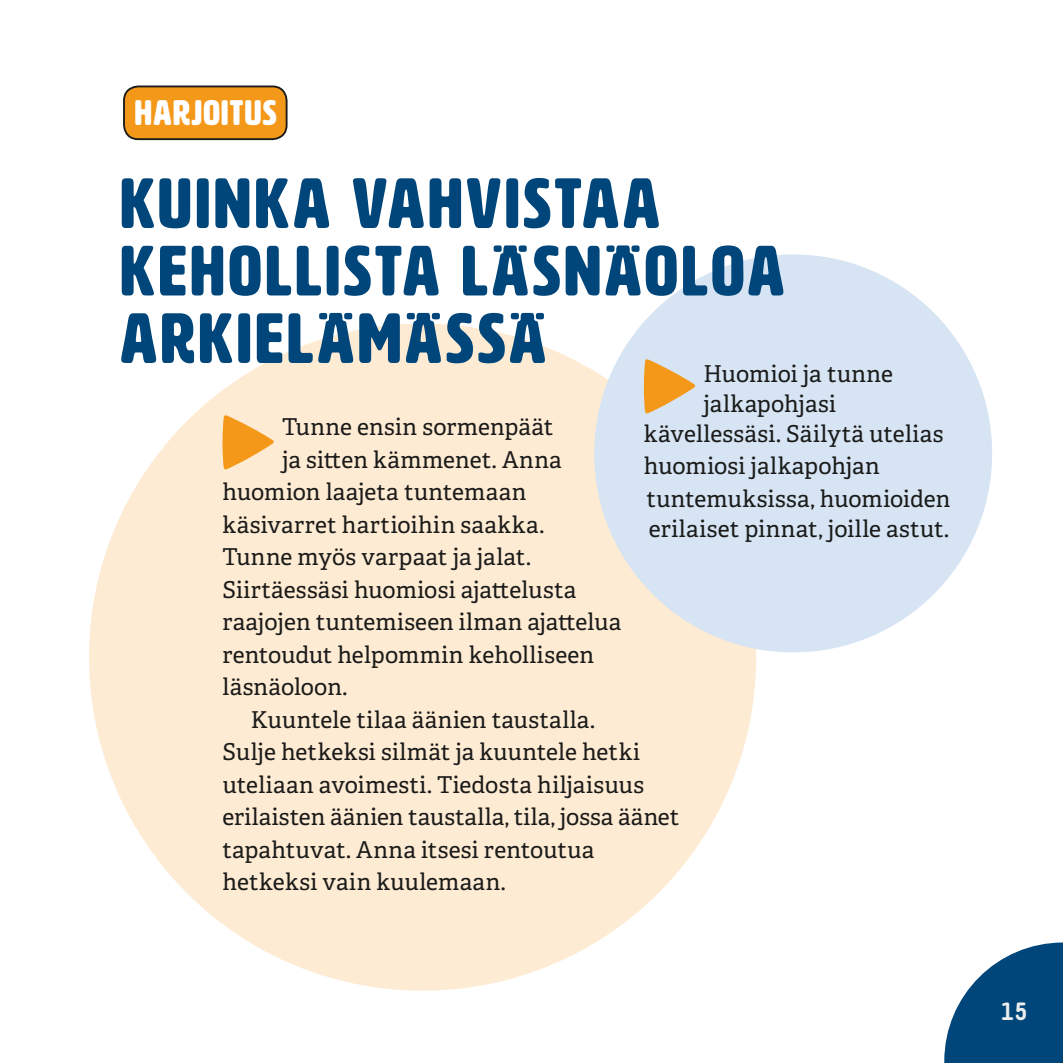
<style>
.page{position:relative;width:1063px;height:1063px;background:#fff}
.page>*{position:absolute;margin:0;border:0;box-sizing:border-box;transform-origin:0 0}
.t1{font:70px/67.5px "HWT Artz";letter-spacing:.055em;color:#00467a}
.t2{font:35px "HWT Artz";letter-spacing:.04em;color:#fff}
.t3{font:700 25px "Decima Round A";color:#ededed}
.t4{font:23.25px/32.5px "Adelle PE";letter-spacing:.005em;color:#1b1b1a}
</style>
<div class="page">
<svg style="left:944px;top:943px;width:119px;height:120px"></svg>
<div style="left:89px;top:324px;width:667px;height:667px;background:#feebd3;border-radius:50%"></div>
<svg style="left:223px;top:415px;width:51px;height:55px"></svg>
<div style="left:594px;top:254px;width:398px;height:398px;background:#d6e4f3;border-radius:50%"></div>
<svg style="left:644px;top:359px;width:52px;height:55px"></svg>
<div style="left:124px;top:86px;width:163px;height:53px;background:#f4981a;border-radius:14px"></div>
<div style="left:123px;top:86px;width:165px;height:54px;border:2px solid #1b1b1a;border-radius:14px"></div>
<h2 class="t2" style="left:135px;top:94px;width:143px">HARJOITUS</h2>
<h1 class="t1" style="left:120px;top:171px;width:665px">KUINKA VAHVISTAA<br>KEHOLLISTA LÄSNÄOLOA<br>ARKIELÄMÄSSÄ</h1>
<p class="t4" style="left:703px;top:356px;width:191px">Huomioi ja tunne</p>
<p class="t4" style="left:703px;top:386px;width:134px">jalkapohjasi</p>
<p class="t4" style="left:644px;top:416px;width:301px">kävellessäsi. Säilytä utelias</p>
<p class="t4" style="left:644px;top:449px;width:308px">huomiosi jalkapohjan tuntemuksissa, huomioiden</p>
<p class="t4" style="left:649px;top:511px;width:302px">erilaiset pinnat, joille astut.</p>
<p class="t4" style="left:282px;top:410px;width:273px">Tunne ensin sormenpäät</p>
<p class="t4" style="left:282px;top:442px;width:281px">ja sitten kämmenet. Anna</p>
<p class="t4" style="left:223px;top:475px;width:305px">huomion laajeta tuntemaan</p>
<p class="t4" style="left:223px;top:507px;width:323px">käsivarret hartioihin saakka.</p>
<p class="t4" style="left:223px;top:540px;width:310px">Tunne myös varpaat ja jalat.</p>
<p class="t4" style="left:223px;top:572px;width:355px">Siirtäessäsi huomiosi ajattelusta</p>
<p class="t4" style="left:223px;top:605px;width:400px">raajojen tuntemiseen ilman ajattelua</p>
<p class="t4" style="left:223px;top:637px;width:373px">rentoudut helpommin keholliseen</p>
<p class="t4" style="left:223px;top:670px;width:126px">läsnäoloon.</p>
<p class="t4" style="left:251px;top:702px;width:346px">Kuuntele tilaa äänien taustalla.</p>
<p class="t4" style="left:223px;top:735px;width:419px">Sulje hetkeksi silmät ja kuuntele hetki</p>
<p class="t4" style="left:223px;top:767px;width:423px">uteliaan avoimesti. Tiedosta hiljaisuus</p>
<p class="t4" style="left:223px;top:800px;width:458px">erilaisten äänien taustalla, tila, jossa äänet</p>
<p class="t4" style="left:223px;top:832px;width:373px">tapahtuvat. Anna itsesi rentoutua</p>
<p class="t4" style="left:223px;top:865px;width:285px">hetkeksi vain kuulemaan.</p>
<p class="t3" style="left:1001px;top:997px;width:28px">15</p>
</div>
